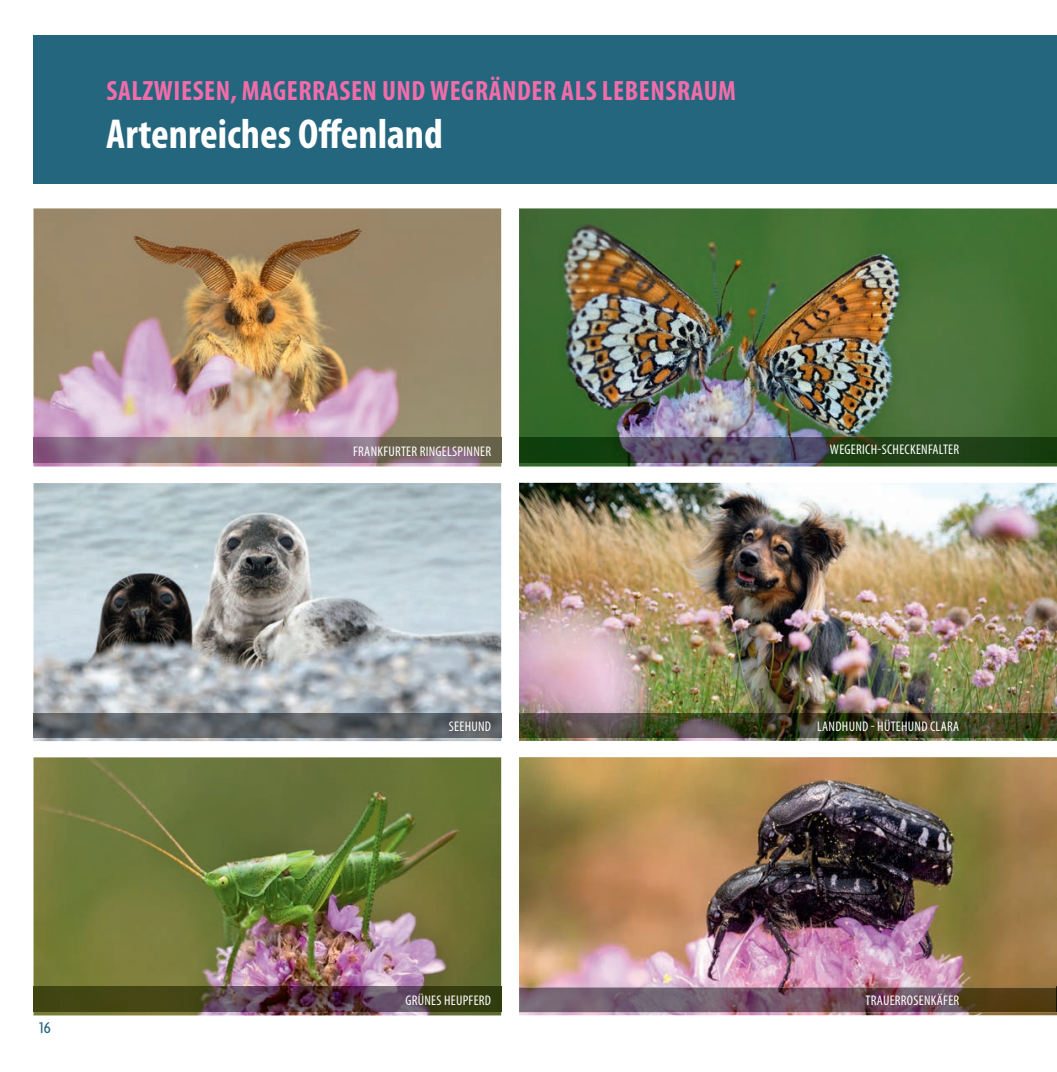
<style>
.page{position:relative;width:1057px;height:1072px;background:#fff}
.page>*{position:absolute;margin:0;border:0;box-sizing:border-box;transform-origin:0 0}
.t1{font:700 condensed 42px "Myriad Pro";color:#fff}
.t2{font:700 condensed 28px "Myriad Pro";letter-spacing:.02em;color:#f16daa}
.t3{font:500 condensed 16.62px "Agenda";color:#23667d}
.t4{font:condensed 14px "Myriad Pro";letter-spacing:.02em;color:#fff}
</style>
<div class="page">
<div style="left:33px;top:35px;width:1024px;height:149px;background:#23667d"></div>
<img style="left:519px;top:483px;width:538px;height:258px">
<img style="left:519px;top:208px;width:538px;height:258px">
<img style="left:33px;top:483px;width:468px;height:258px">
<img style="left:33px;top:757px;width:468px;height:258px">
<img style="left:519px;top:757px;width:538px;height:258px">
<img style="left:33px;top:208px;width:468px;height:258px">
<img style="left:33px;top:438px;width:468px;height:24px">
<img style="left:519px;top:438px;width:538px;height:24px">
<img style="left:33px;top:713px;width:468px;height:25px">
<img style="left:519px;top:713px;width:538px;height:25px">
<img style="left:33px;top:987px;width:468px;height:24px">
<img style="left:519px;top:987px;width:538px;height:25px">
<svg style="left:1056px;top:987px;width:1px;height:24px"></svg>
<h2 class="t2" style="left:106px;top:73px;width:631px">SALZWIESEN, MAGERRASEN UND WEGRÄNDER ALS LEBENSRAUM</h2>
<h1 class="t1" style="left:106px;top:108px;width:338px">Artenreiches Offenland</h1>
<p class="t3" style="left:39px;top:1017px;width:13px">16</p>
<p class="t4" style="left:353px;top:442px;width:139px">FRANKFURTER RINGELSPINNER</p>
<p class="t4" style="left:830px;top:440px;width:131px">WEGERICH-SCHECKENFALTER</p>
<p class="t4" style="left:449px;top:717px;width:44px">SEEHUND</p>
<p class="t4" style="left:817px;top:717px;width:144px">LANDHUND - HÜTEHUND CLARA</p>
<p class="t4" style="left:405px;top:991px;width:87px">GRÜNES HEUPFERD</p>
<p class="t4" style="left:865px;top:992px;width:95px">TRAUERROSENKÄFER</p>
</div>
